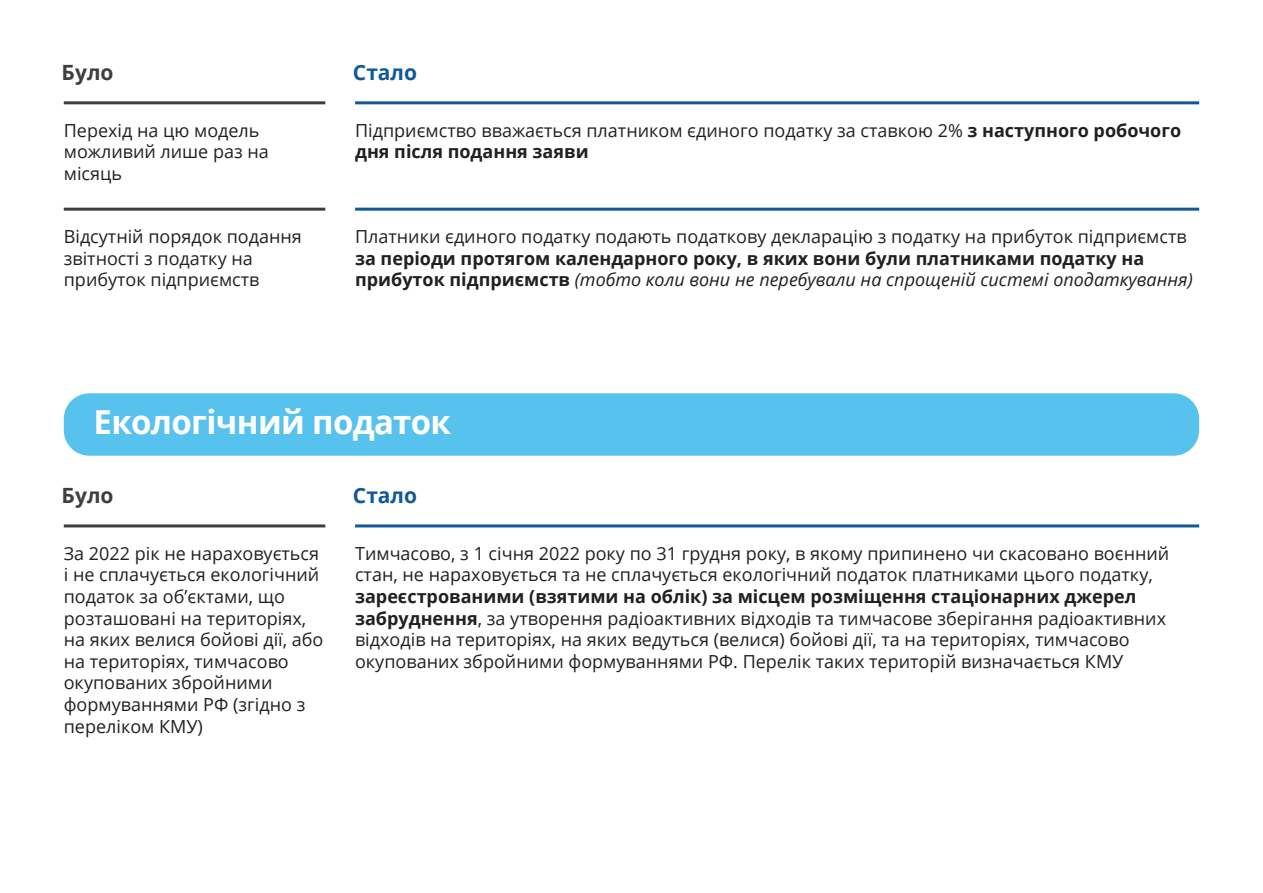
<style>
.page{position:relative;width:1263px;height:893px;background:#fff}
.page>*{position:absolute;margin:0;border:0;box-sizing:border-box;transform-origin:0 0}
.Head_1{font:700 33px "Open Sans";letter-spacing:-.02em;color:#fff}
.Second_title{font:700 21px "Open Sans";color:#10589a}
.Second_title-2{font:700 21px "Open Sans";color:#3e3e3f}
.t1{font:18px/21.6px "Open Sans";color:#231f20}
.t2{font:700 18px/21.6px "Open Sans";color:#231f20}
.s1{font-weight:700}
.s2{font-weight:400}
.s3{font-weight:400;font-style:italic}
</style>
<div class="page">
<hr style="left:64px;top:101px;width:261px;height:3px;background:#3e3e3f">
<hr style="left:64px;top:524px;width:261px;height:3px;background:#3e3e3f">
<hr style="left:64px;top:208px;width:261px;height:3px;background:#3e3e3f">
<hr style="left:355px;top:101px;width:844px;height:3px;background:#10589a">
<hr style="left:355px;top:524px;width:844px;height:3px;background:#10589a">
<hr style="left:355px;top:208px;width:844px;height:3px;background:#10589a">
<div style="left:64px;top:393px;width:1135px;height:63px;background:#57c2ee;border-radius:26px"></div>
<p class="Second_title-2" style="left:62px;top:57px;width:53px">Було</p>
<p class="t1" style="left:64px;top:119px;width:207px">Перехід на цю модель можливий лише раз на місяць</p>
<p class="t1" style="left:64px;top:225px;width:240px">Відсутній порядок подання звітності з податку на прибуток підприємств</p>
<p class="Second_title" style="left:353px;top:57px;width:66px">Стало</p>
<p class="t1" style="left:355px;top:119px;width:828px">Підприємство вважається платником єдиного податку за ставкою 2% <span class="s1">з наступного робочого дня після подання заяви</span></p>
<p class="t2" style="left:355px;top:225px;width:839px"><span class="s2">Платники єдиного податку подають податкову декларацію з податку на прибуток підприємств </span>за періоди протягом календарного року, в яких вони були платниками податку на прибуток підприємств <span class="s3">(тобто коли вони не перебували на спрощеній системі оподаткування)</span></p>
<p class="Head_1" style="left:94px;top:399px;width:359px">Екологічний податок</p>
<p class="Second_title-2" style="left:62px;top:480px;width:53px">Було</p>
<p class="t1" style="left:64px;top:542px;width:261px">За 2022 рік не нараховується і не сплачується екологічний податок за об’єктами, що розташовані на територіях, на яких велися бойові дії, або на територіях, тимчасово окупованих збройними формуваннями РФ (згідно з переліком КМУ)</p>
<p class="Second_title" style="left:353px;top:480px;width:66px">Стало</p>
<p class="t1" style="left:355px;top:542px;width:816px">Тимчасово, з 1 січня 2022 року по 31 грудня року, в якому припинено чи скасовано воєнний стан, не нараховується та не сплачується екологічний податок платниками цього податку, <span class="s1">зареєстрованими (взятими на облік) за місцем розміщення стаціонарних джерел забруднення</span>, за утворення радіоактивних відходів та тимчасове зберігання радіоактивних відходів на територіях, на яких ведуться (велися) бойові дії, та на територіях, тимчасово окупованих збройними формуваннями РФ. Перелік таких територій визначається КМУ</p>
</div>
